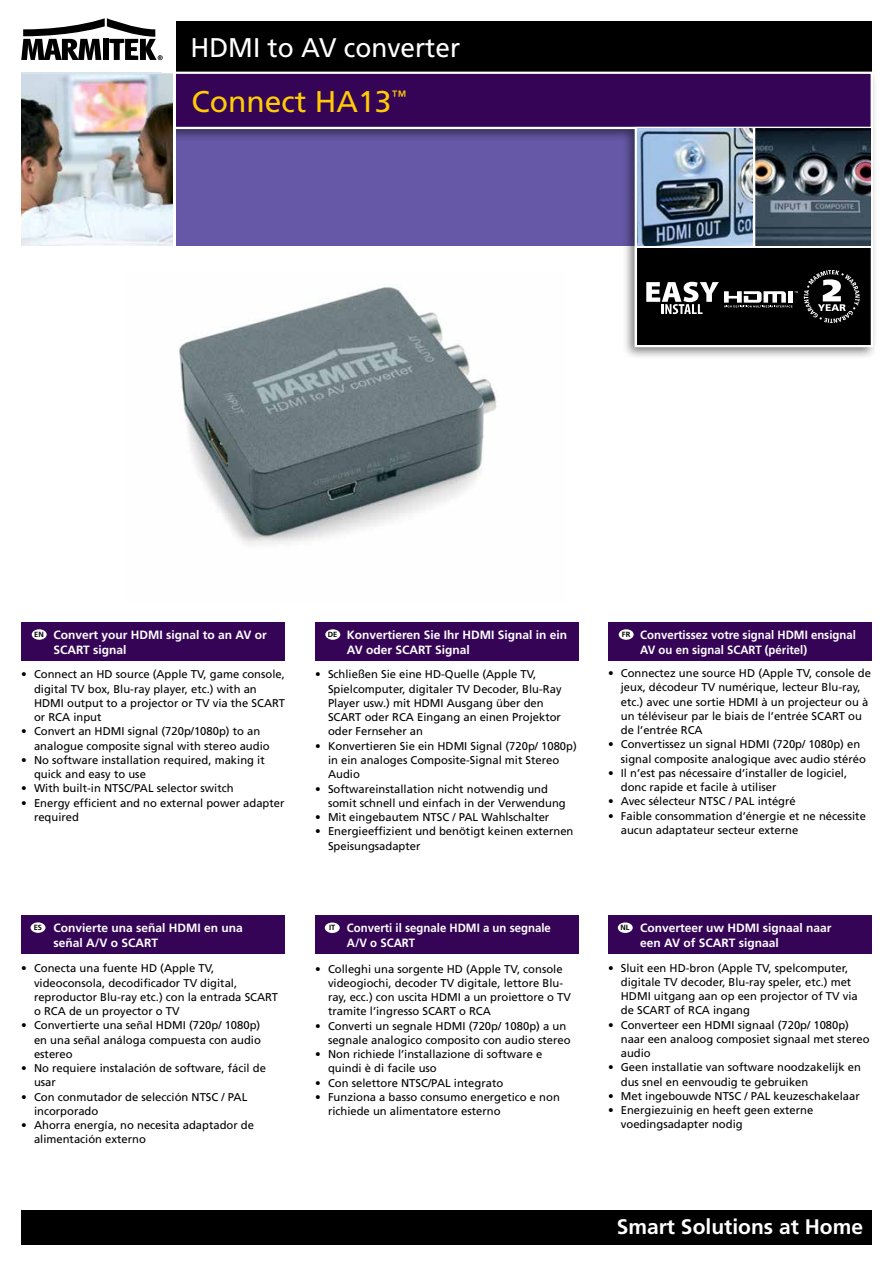
<style>
.page{position:relative;width:893px;height:1263px;background:#fff}
.page>*{position:absolute;margin:0;border:0;box-sizing:border-box;transform-origin:0 0}
.t1{font:30px "Frutiger";color:#ffcb05}
.t2{font:27px "Frutiger";color:#fff}
.t3{font:700 21px "Frutiger";color:#fff}
.t4{font:700 12px/15px "Frutiger";color:#fff}
.t5{font:700 12px/15px "Frutiger";color:#fff;scale:.95 1}
.t6{font:11.25px/14.2px "Frutiger";color:#000}
.t7{font:700 7.5px "Frutiger";color:#000}
</style>
<div class="page">
<svg style="left:21px;top:18px;width:142px;height:42px"></svg>
<div style="left:21px;top:1210px;width:851px;height:35px;background:#000"></div>
<div style="left:175px;top:21px;width:697px;height:53px;background:#000"></div>
<div style="left:160px;top:67px;width:718px;height:293px;background:#000;opacity:.5"></div>
<svg style="left:176px;top:70px;width:698px;height:60px;background:#421661"></svg>
<svg style="left:636px;top:128px;width:236px;height:117px"></svg>
<img style="left:21px;top:74px;width:152px;height:171px">
<div style="left:163px;top:63px;width:10px;height:9px;background:#fff"></div>
<hr style="left:173px;top:21px;width:3px;height:224px;background:#fff">
<hr style="left:753px;top:127px;width:2px;height:120px;background:#fff">
<img style="left:637px;top:129px;width:233px;height:116px">
<hr style="left:753px;top:128px;width:2px;height:119px;background:#fff">
<img style="left:160px;top:272px;width:407px;height:273px">
<svg style="left:634px;top:245px;width:240px;height:103px;background:#292929"></svg>
<div style="left:21px;top:622px;width:264px;height:38px;background:#350457"></div>
<div style="left:21px;top:916px;width:264px;height:38px;background:#350457"></div>
<div style="left:315px;top:622px;width:263px;height:38px;background:#350457"></div>
<div style="left:315px;top:916px;width:264px;height:38px;background:#350457"></div>
<div style="left:608px;top:623px;width:264px;height:38px;background:#350457"></div>
<div style="left:608px;top:916px;width:264px;height:38px;background:#350457"></div>
<div style="left:32px;top:629px;width:15px;height:11px;background:#fff;border-radius:50%"></div>
<div style="left:31px;top:922px;width:14px;height:11px;background:#fff;border-radius:50%"></div>
<div style="left:325px;top:922px;width:15px;height:11px;background:#fff;border-radius:50%"></div>
<div style="left:325px;top:629px;width:15px;height:11px;background:#fff;border-radius:50%"></div>
<div style="left:619px;top:629px;width:15px;height:11px;background:#fff;border-radius:50%"></div>
<div style="left:618px;top:922px;width:15px;height:11px;background:#fff;border-radius:50%"></div>
<h2 class="t2" style="left:190px;top:32px;width:271px">HDMI to AV converter</h2>
<h1 class="t1" style="left:191px;top:84px;width:216px">Connect HA13<sup>™</sup></h1>
<p class="t7" style="left:34px;top:630px;width:11px">EN</p>
<p class="t4" style="left:53px;top:627px;width:215px">Convert your HDMI signal to an AV or<br>SCART signal</p>
<p class="t4" style="left:347px;top:627px;width:222px">Konvertieren Sie Ihr HDMI Signal in ein<br>AV oder SCART Signal</p>
<p class="t7" style="left:328px;top:630px;width:11px">DE</p>
<p class="t7" style="left:622px;top:630px;width:10px">FR</p>
<p class="t5" style="left:640px;top:627px;width:229px">Convertissez votre signal HDMI ensignal<br>AV ou en signal SCART (péritel)</p>
<p class="t6" style="left:34px;top:667px;width:253px;text-indent:-13px">• Connect an HD source (Apple TV, game console, digital TV box, Blu-ray player, etc.) with an HDMI output to a projector or TV via the SCART or RCA input</p>
<p class="t6" style="left:34px;top:724px;width:237px;text-indent:-13px">• Convert an HDMI signal (720p/1080p) to an analogue composite signal with stereo audio</p>
<p class="t6" style="left:34px;top:753px;width:232px;text-indent:-13px">• No software installation required, making it quick and easy to use</p>
<p class="t6" style="left:21px;top:781px;width:214px">• With built-in NTSC/PAL selector switch</p>
<p class="t6" style="left:34px;top:796px;width:252px;text-indent:-13px">• Energy efficient and no external power adapter required</p>
<p class="t6" style="left:328px;top:667px;width:235px;text-indent:-13px">• Schließen Sie eine HD-Quelle (Apple TV, Spielcomputer, digitaler TV Decoder, Blu-Ray Player usw.) mit HDMI Ausgang über den SCART oder RCA Eingang an einen Projektor oder Fernseher an</p>
<p class="t6" style="left:328px;top:739px;width:250px;text-indent:-13px">• Konvertieren Sie ein HDMI Signal (720p/ 1080p) in ein analoges Composite-Signal mit Stereo<br>Audio</p>
<p class="t6" style="left:328px;top:781px;width:239px;text-indent:-13px">• Softwareinstallation nicht notwendig und somit schnell und einfach in der Verwendung</p>
<p class="t6" style="left:315px;top:810px;width:236px">• Mit eingebautem NTSC / PAL Wahlschalter</p>
<p class="t6" style="left:328px;top:824px;width:247px;text-indent:-13px">• Energieeffizient und benötigt keinen externen<br>Speisungsadapter</p>
<p class="t4" style="left:54px;top:920px;width:191px">Convierte una señal HDMI en una señal A/V o SCART</p>
<p class="t7" style="left:34px;top:923px;width:10px">ES</p>
<p class="t7" style="left:329px;top:923px;width:8px">IT</p>
<p class="t5" style="left:347px;top:920px;width:216px">Converti il segnale HDMI a un segnale<br>A/V o SCART</p>
<p class="t6" style="left:34px;top:961px;width:246px;text-indent:-13px">• Conecta una fuente HD (Apple TV, videoconsola, decodificador TV digital, reproductor Blu-ray etc.) con la entrada SCART o RCA de un proyector o TV</p>
<p class="t6" style="left:34px;top:1018px;width:228px;text-align:justify;text-indent:-13px">• Convertierte una señal HDMI (720p/ 1080p) en una señal análoga compuesta con audio estereo</p>
<p class="t6" style="left:34px;top:1061px;width:233px;text-indent:-13px">• No requiere instalación de software, fácil de usar</p>
<p class="t6" style="left:34px;top:1090px;width:215px;text-indent:-13px">• Con conmutador de selección NTSC / PAL incorporado</p>
<p class="t6" style="left:34px;top:1118px;width:222px;text-indent:-13px">• Ahorra energía, no necesita adaptador de alimentación externo</p>
<p class="t6" style="left:328px;top:961px;width:244px;text-indent:-13px">• Colleghi una sorgente HD (Apple TV, console videogiochi, decoder TV digitale, lettore Blu&shy;ray, ecc.) con uscita HDMI a un proiettore o TV tramite l’ingresso SCART o RCA</p>
<p class="t6" style="left:328px;top:1018px;width:244px;text-indent:-13px">• Converti un segnale HDMI (720p/ 1080p) a un segnale analogico composito con audio stereo</p>
<p class="t6" style="left:328px;top:1047px;width:216px;text-indent:-13px">• Non richiede l’installazione di software e quindi è di facile uso</p>
<p class="t6" style="left:315px;top:1075px;width:190px">• Con selettore NTSC/PAL integrato</p>
<p class="t6" style="left:328px;top:1090px;width:233px;text-indent:-13px">• Funziona a basso consumo energetico e non richiede un alimentatore esterno</p>
<p class="t6" style="left:621px;top:666px;width:252px;text-indent:-13px">• Connectez une source HD (Apple TV, console de jeux, décodeur TV numérique, lecteur Blu-ray, etc.) avec une sortie HDMI à un projecteur ou à un téléviseur par le biais de l’entrée SCART ou de l’entrée RCA</p>
<p class="t6" style="left:621px;top:737px;width:247px;text-indent:-13px">• Convertissez un signal HDMI (720p/ 1080p) en signal composite analogique avec audio stéréo</p>
<p class="t6" style="left:621px;top:766px;width:228px;text-indent:-13px">• Il n’est pas nécessaire d’installer de logiciel, donc rapide et facile à utiliser</p>
<p class="t6" style="left:608px;top:794px;width:189px">• Avec sélecteur NTSC / PAL intégré</p>
<p class="t6" style="left:621px;top:809px;width:247px;text-indent:-13px">• Faible consommation d’énergie et ne nécessite aucun adaptateur secteur externe</p>
<p class="t7" style="left:621px;top:923px;width:11px">NL</p>
<p class="t4" style="left:640px;top:920px;width:193px">Converteer uw HDMI signaal naar een AV of SCART signaal</p>
<p class="t6" style="left:621px;top:960px;width:238px;text-indent:-13px">• Sluit een HD-bron (Apple TV, spelcomputer, digitale TV decoder, Blu-ray speler, etc.) met HDMI uitgang aan op een projector of TV via de SCART of RCA ingang</p>
<p class="t6" style="left:621px;top:1017px;width:250px;text-indent:-13px">• Converteer een HDMI signaal (720p/ 1080p) naar een analoog composiet signaal met stereo audio</p>
<p class="t6" style="left:621px;top:1060px;width:242px;text-indent:-13px">• Geen installatie van software noodzakelijk en dus snel en eenvoudig te gebruiken</p>
<p class="t6" style="left:608px;top:1089px;width:253px">• Met ingebouwde NTSC / PAL keuzeschakelaar</p>
<p class="t6" style="left:621px;top:1103px;width:194px;text-indent:-13px">• Energiezuinig en heeft geen externe voedingsadapter nodig</p>
<h3 class="t3" style="left:617px;top:1214px;width:248px">Smart Solutions at Home</h3>
</div>
